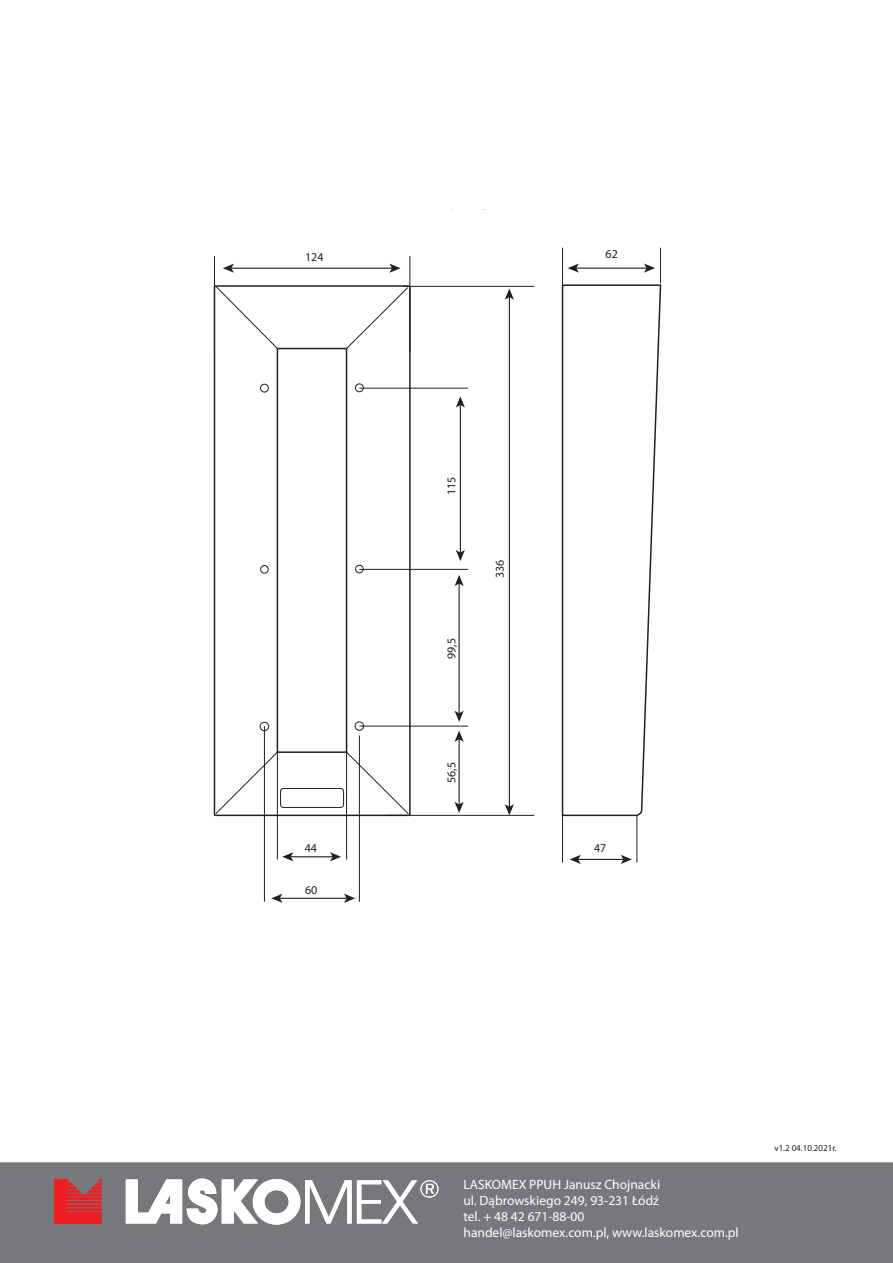
<style>
.page{position:relative;width:893px;height:1263px;background:#fff}
.page>*{position:absolute;margin:0;border:0;box-sizing:border-box;transform-origin:0 0}
.t1{font:13.5px/16.2px "Myriad Pro";color:#fff}
.t2{font:12px "Myriad Pro";color:#231f20}
.t3{font:9px "Myriad Pro";color:#231f20}
</style>
<div class="page">
<div style="left:1px;top:1163px;width:891px;height:99px;background:#76787b"></div>
<div style="left:0;top:1162px;width:893px;height:101px;border:2px solid #76787b"></div>
<svg style="left:54px;top:1179px;width:48px;height:45px"></svg>
<svg style="left:126px;top:1178px;width:312px;height:47px"></svg>
<div style="left:214px;top:285px;width:197px;height:531px;border:2px solid #231f20"></div>
<div style="left:277px;top:348px;width:70px;height:405px;border:2px solid #231f20"></div>
<svg style="left:215px;top:286px;width:63px;height:63px"></svg>
<svg style="left:346px;top:287px;width:62px;height:62px"></svg>
<svg style="left:215px;top:752px;width:62px;height:62px"></svg>
<svg style="left:347px;top:752px;width:62px;height:62px"></svg>
<div style="left:355px;top:722px;width:9px;height:8px;border:1px solid #231f20;border-radius:50%"></div>
<div style="left:355px;top:565px;width:8px;height:8px;border:1px solid #231f20;border-radius:50%"></div>
<div style="left:355px;top:384px;width:9px;height:8px;border:1px solid #231f20;border-radius:50%"></div>
<div style="left:260px;top:722px;width:9px;height:9px;border:1px solid #231f20;border-radius:50%"></div>
<div style="left:260px;top:565px;width:8px;height:8px;border:1px solid #231f20;border-radius:50%"></div>
<div style="left:260px;top:384px;width:9px;height:8px;border:1px solid #231f20;border-radius:50%"></div>
<div style="left:280px;top:788px;width:64px;height:20px;border:1px solid #231f20;border-radius:3px"></div>
<svg style="left:561px;top:285px;width:101px;height:532px"></svg>
<hr style="left:403px;top:286px;width:131px;height:1px;background:#231f20">
<hr style="left:359px;top:388px;width:109px;height:1px;background:#231f20">
<hr style="left:359px;top:569px;width:109px;height:1px;background:#231f20">
<hr style="left:359px;top:726px;width:109px;height:1px;background:#231f20">
<hr style="left:386px;top:815px;width:148px;height:1px;background:#231f20">
<hr style="left:277px;top:752px;width:1px;height:107px;background:#231f20">
<hr style="left:264px;top:726px;width:1px;height:176px;background:#231f20">
<hr style="left:214px;top:256px;width:1px;height:100px;background:#231f20">
<hr style="left:410px;top:256px;width:1px;height:96px;background:#231f20">
<hr style="left:562px;top:812px;width:1px;height:51px;background:#231f20">
<hr style="left:637px;top:815px;width:1px;height:48px;background:#231f20">
<hr style="left:359px;top:735px;width:1px;height:167px;background:#231f20">
<hr style="left:346px;top:752px;width:1px;height:107px;background:#231f20">
<hr style="left:562px;top:248px;width:1px;height:40px;background:#231f20">
<hr style="left:660px;top:248px;width:1px;height:35px;background:#231f20">
<hr style="left:576px;top:268px;width:71px;height:1px;background:#231f20">
<svg style="left:568px;top:264px;width:11px;height:9px"></svg>
<svg style="left:644px;top:264px;width:11px;height:9px"></svg>
<hr style="left:290px;top:856px;width:43px;height:1px;background:#231f20">
<svg style="left:282px;top:852px;width:11px;height:9px"></svg>
<svg style="left:330px;top:852px;width:11px;height:9px"></svg>
<hr style="left:279px;top:898px;width:68px;height:1px;background:#231f20">
<svg style="left:271px;top:894px;width:11px;height:9px"></svg>
<svg style="left:344px;top:894px;width:11px;height:9px"></svg>
<hr style="left:577px;top:859px;width:47px;height:1px;background:#231f20">
<svg style="left:570px;top:855px;width:11px;height:9px"></svg>
<svg style="left:621px;top:855px;width:11px;height:9px"></svg>
<hr style="left:231px;top:268px;width:162px;height:1px;background:#231f20">
<svg style="left:223px;top:264px;width:11px;height:9px"></svg>
<svg style="left:389px;top:264px;width:12px;height:9px"></svg>
<hr style="left:459px;top:739px;width:1px;height:66px;background:#231f20">
<svg style="left:455px;top:802px;width:9px;height:11px"></svg>
<svg style="left:455px;top:731px;width:9px;height:11px"></svg>
<hr style="left:460px;top:404px;width:1px;height:149px;background:#231f20">
<svg style="left:456px;top:550px;width:9px;height:11px"></svg>
<svg style="left:456px;top:396px;width:9px;height:12px"></svg>
<hr style="left:509px;top:296px;width:1px;height:511px;background:#231f20">
<svg style="left:505px;top:804px;width:9px;height:11px"></svg>
<svg style="left:505px;top:288px;width:9px;height:12px"></svg>
<hr style="left:459px;top:583px;width:1px;height:131px;background:#231f20">
<svg style="left:455px;top:711px;width:9px;height:11px"></svg>
<svg style="left:455px;top:575px;width:9px;height:11px"></svg>
<p class="t2" style="left:305px;top:250px;width:20px">124</p>
<p class="t2" style="left:305px;top:841px;width:14px">44</p>
<p class="t2" style="left:305px;top:882px;width:14px">60</p>
<p class="t2" style="left:444px;top:495px;width:20px;rotate:-90deg">115</p>
<p class="t2" style="left:444px;top:659px;width:22px;rotate:-90deg">99,5</p>
<p class="t2" style="left:493px;top:578px;width:20px;rotate:-90deg">336</p>
<p class="t2" style="left:444px;top:783px;width:22px;rotate:-90deg">56,5</p>
<p class="t2" style="left:606px;top:247px;width:14px">62</p>
<p class="t2" style="left:594px;top:841px;width:14px">47</p>
<p class="t1" style="left:463px;top:1176px;width:277px">LASKOMEX PPUH Janusz Chojnacki<br>ul. Dąbrowskiego 249, 93-231 Łódź<br>tel. + 48 42 671-88-00<br>handel@laskomex.com.pl, www.laskomex.com.pl</p>
<p class="t3" style="left:774px;top:1143px;width:64px">v1.2 04.10.2021r.</p>
</div>
